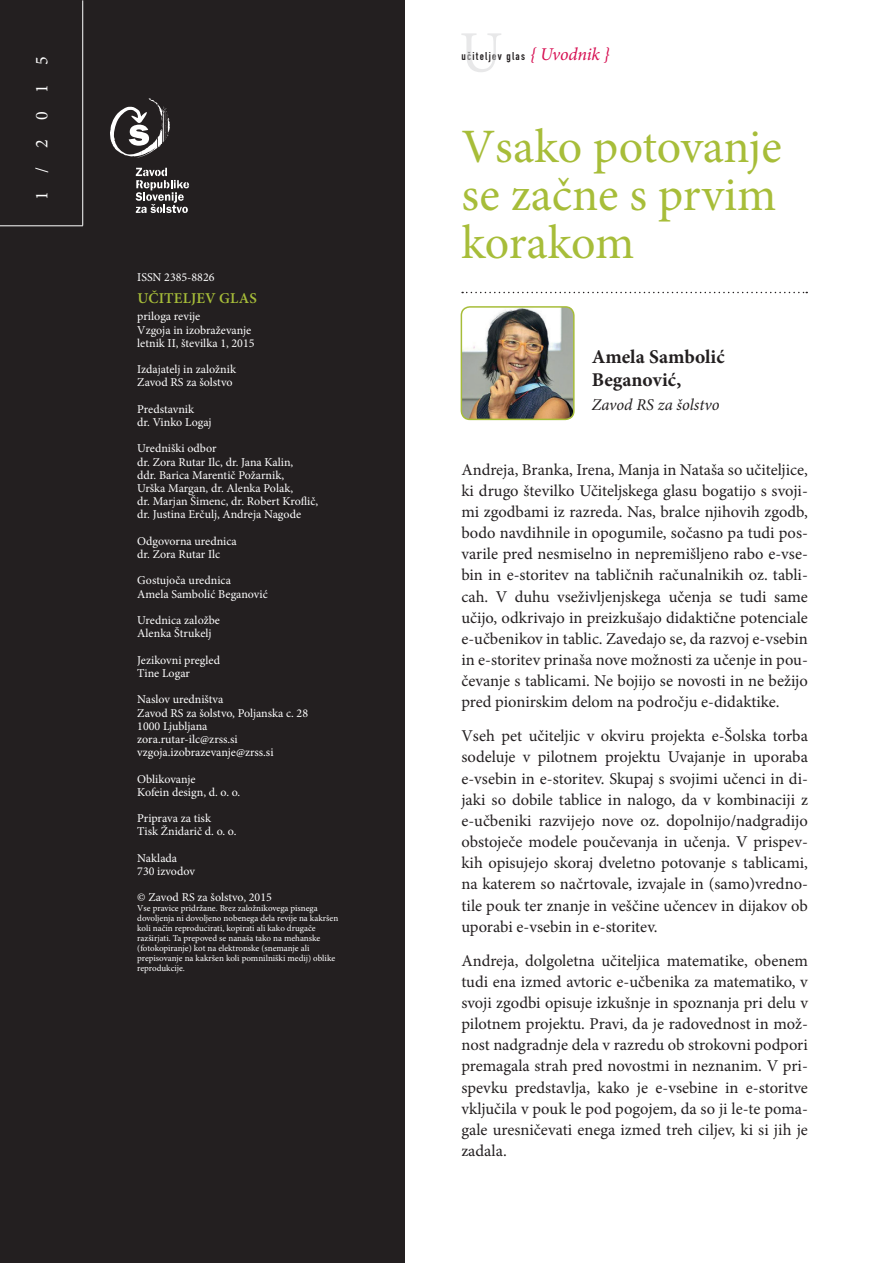
<style>
.page{position:relative;width:893px;height:1263px;background:#fff}
.page>*{position:absolute;margin:0;border:0;box-sizing:border-box;transform-origin:0 0}
.t1{font:48px/48px "Minion Pro";color:#a7bd39;text-align:justify}
.t2{font:700 19.5px/23.4px "Minion Pro";color:#231f20}
.t3{font:18px "Minion Pro";color:#fff}
.t4{font:16.5px/21.1px "Minion Pro";color:#231f20;text-align:justify}
.t5{font:italic 16.5px "Minion Pro";color:#231f20}
.t6{font:600 15px "Minion Pro";letter-spacing:.01em;color:#a7bd39}
.t7{font:12px/13.2px "Minion Pro";color:#fff}
.t8{font:12px "Fette Engschrift DOT";letter-spacing:.1em;color:#231f20}
.t9{font:9px/9.9px "Minion Pro";color:#fff}
.s1{font-family:"Minion Pro";font-style:italic;font-size:18px;color:#d60e51}
</style>
<div class="page">
<div style="left:0;top:0;width:404px;height:1263px;background:#231f20"></div>
<svg style="left:462px;top:292px;width:345px;height:1px"></svg>
<svg style="left:136px;top:168px;width:53px;height:45px"></svg>
<svg style="left:110px;top:98px;width:60px;height:60px"></svg>
<hr style="left:82px;top:0;width:1px;height:226px;background:#fff">
<hr style="left:0;top:226px;width:83px;height:1px;background:#fff">
<svg style="left:461px;top:33px;width:40px;height:39px"></svg>
<img style="left:461px;top:307px;width:111px;height:112px">
<div style="left:461px;top:306px;width:114px;height:114px;border:2px solid #a7bd39;border-radius:9px"></div>
<p class="t3" style="left:30px;top:200px;width:145px;rotate:-90deg">1/2015</p>
<p class="t7" style="left:137px;top:270px;width:79px">ISSN 2385-8826</p>
<p class="t6" style="left:137px;top:288px;width:121px">UČITELJEV GLAS</p>
<p class="t7" style="left:137px;top:310px;width:119px">priloga revije<br>Vzgoja in izobraževanje letnik II, številka 1, 2015</p>
<p class="t7" style="left:137px;top:363px;width:100px">Izdajatelj in založnik<br>Zavod RS za šolstvo</p>
<p class="t7" style="left:137px;top:402px;width:76px">Predstavnik<br>dr. Vinko Logaj</p>
<p class="t7" style="left:137px;top:442px;width:183px">Uredniški odbor<br>dr. Zora Rutar Ilc, dr. Jana Kalin,<br>ddr. Barica Marentič Požarnik,<br>Urška Margan, dr. Alenka Polak,<br>dr. Marjan Šimenc, dr. Robert Kroflič, dr. Justina Erčulj, Andreja Nagode</p>
<p class="t7" style="left:137px;top:534px;width:101px">Odgovorna urednica dr. Zora Rutar Ilc</p>
<p class="t7" style="left:137px;top:574px;width:132px">Gostujoča urednica<br>Amela Sambolić Beganović</p>
<p class="t7" style="left:137px;top:614px;width:84px">Urednica založbe<br>Alenka Štrukelj</p>
<p class="t7" style="left:137px;top:653px;width:84px">Jezikovni pregled<br>Tine Logar</p>
<p class="t7" style="left:137px;top:693px;width:172px">Naslov uredništva<br>Zavod RS za šolstvo, Poljanska c. 28<br>1000 Ljubljana zora.rutar-ilc@zrss.si vzgoja.izobrazevanje@zrss.si</p>
<p class="t7" style="left:137px;top:772px;width:105px">Oblikovanje<br>Kofein design, d. o. o.</p>
<p class="t7" style="left:137px;top:812px;width:101px">Priprava za tisk<br>Tisk Žnidarič d. o. o.</p>
<p class="t7" style="left:137px;top:851px;width:59px">Naklada<br>730 izvodov</p>
<p class="t7" style="left:137px;top:891px;width:136px">© Zavod RS za šolstvo, 2015</p>
<p class="t9" style="left:137px;top:903px;width:203px">Vse pravice pridržane. Brez založnikovega pisnega dovoljenja ni dovoljeno nobenega dela revije na kakršen koli način reproducirati, kopirati ali kako drugače razširjati. Ta prepoved se nanaša tako na mehanske (fotokopiranje) kot na elektronske (snemanje ali prepisovanje na kakršen koli pomnilniški medij) oblike reprodukcije.</p>
<p class="t8" style="left:461px;top:49px;width:150px">učiteljev glas <span class="s1">{ Uvodnik }</span></p>
<h1 class="t1" style="left:461px;top:123px;width:322px">Vsako potovanje se začne s prvim korakom</h1>
<p class="t2" style="left:592px;top:345px;width:134px">Amela Sambolić<br>Beganović,</p>
<p class="t5" style="left:592px;top:394px;width:129px">Zavod RS za šolstvo</p>
<p class="t4" style="left:461px;top:459px;width:348px">Andreja, Branka, Irena, Manja in Nataša so učiteljice, ki drugo številko Učiteljskega glasu bogatijo s svoji&shy;mi zgodbami iz razreda. Nas, bralce njihovih zgodb, bodo navdihnile in opogumile, sočasno pa tudi pos&shy;varile pred nesmiselno in nepremišljeno rabo e-vse&shy;bin in e-storitev na tabličnih računalnikih oz. tabli&shy;cah. V duhu vseživljenjskega učenja se tudi same učijo, odkrivajo in preizkušajo didaktične potenciale e-učbenikov in tablic. Zavedajo se, da razvoj e-vsebin in e-storitev prinaša nove možnosti za učenje in pou&shy;čevanje s tablicami. Ne bojijo se novosti in ne bežijo pred pionirskim delom na področju e-didaktike.</p>
<p class="t4" style="left:461px;top:725px;width:348px">Vseh pet učiteljic v okviru projekta e-Šolska torba sodeluje v pilotnem projektu Uvajanje in uporaba e-vsebin in e-storitev. Skupaj s svojimi učenci in di&shy;jaki so dobile tablice in nalogo, da v kombinaciji z e-učbeniki razvijejo nove oz. dopolnijo/nadgradijo obstoječe modele poučevanja in učenja. V prispev&shy;kih opisujejo skoraj dveletno potovanje s tablicami, na katerem so načrtovale, izvajale in (samo)vredno&shy;tile pouk ter znanje in veščine učencev in dijakov ob uporabi e-vsebin in e-storitev.</p>
<p class="t4" style="left:461px;top:950px;width:348px">Andreja, dolgoletna učiteljica matematike, obenem tudi ena izmed avtoric e-učbenika za matematiko, v svoji zgodbi opisuje izkušnje in spoznanja pri delu v pilotnem projektu. Pravi, da je radovednost in mož&shy;nost nadgradnje dela v razredu ob strokovni podpori premagala strah pred novostmi in neznanim. V pri&shy;spevku predstavlja, kako je e-vsebine in e-storitve vključila v pouk le pod pogojem, da so ji le-te poma&shy;gale uresničevati enega izmed treh ciljev, ki si jih je zadala.</p>
</div>
